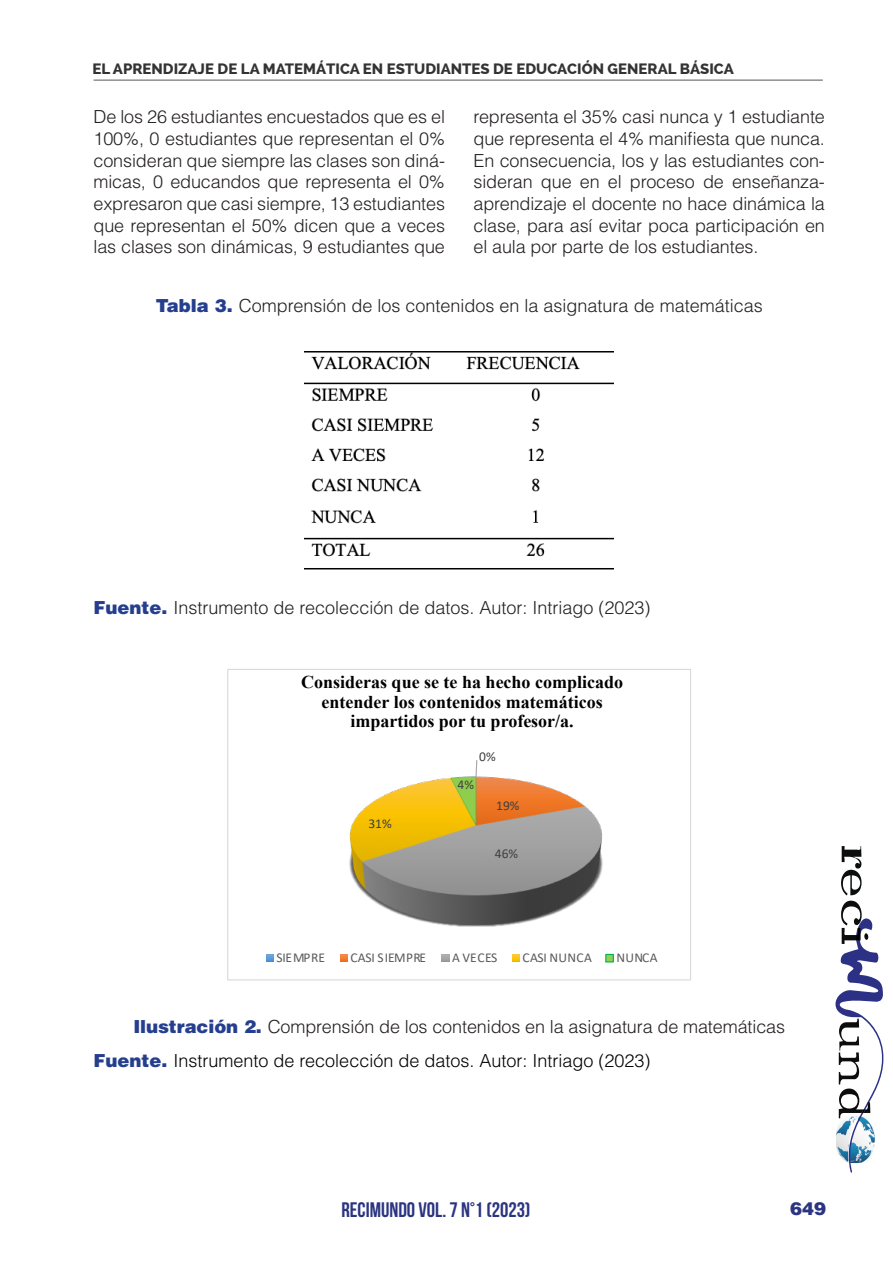
<style>
.page{position:relative;width:893px;height:1263px;background:#fff}
.page>*{position:absolute;margin:0;border:0;box-sizing:border-box;transform-origin:0 0}
.t1{font:700 21px "Bebas Neue";color:#2b3481}
.t2{font:300 18px/21.6px "Helvetica LT Std";letter-spacing:-.005em;color:#231f20;text-align:justify}
.t3{font:700 18px/19.5px "Times New Roman";color:#000;text-align:center}
.t4{font:300 18px "Helvetica LT Std";color:#000}
.t5{font:900 18px "Helvetica LT Std";color:#2b3481}
.t6{font:800 15px "Raleway";color:#333}
.t7{font:13.5px "Calibri";letter-spacing:.02em;color:#595959}
.t8{font:13.5px "Calibri";color:#404040}
.t9{font:13.5px "Calibri";letter-spacing:-.015em;color:#595959}
.t10{font:13.5px "Calibri";color:#595959}
.s1{font-weight:900;color:#253f8e}
</style>
<div class="page">
<hr style="left:94px;top:80px;width:729px;height:1px;background:#545557">
<svg style="left:841px;top:846px;width:20px;height:49px"></svg>
<svg style="left:835px;top:901px;width:49px;height:272px"></svg>
<img style="left:304px;top:351px;width:310px;height:219px">
<img style="left:349px;top:776px;width:254px;height:151px">
<svg style="left:475px;top:760px;width:3px;height:19px"></svg>
<svg style="left:266px;top:954px;width:7px;height:8px"></svg>
<svg style="left:340px;top:954px;width:7px;height:8px"></svg>
<svg style="left:441px;top:954px;width:8px;height:8px"></svg>
<svg style="left:512px;top:954px;width:7px;height:8px"></svg>
<div style="left:606px;top:954px;width:7px;height:8px;background:#92d050"></div>
<div style="left:605px;top:954px;width:9px;height:8px;border:1px solid #00b050"></div>
<div style="left:227px;top:669px;width:464px;height:311px;border:1px solid #d9d9d9"></div>
<p class="t6" style="left:92px;top:61px;width:643px">EL APRENDIZAJE DE LA MATEMÁTICA EN ESTUDIANTES DE EDUCACIÓN GENERAL BÁSICA</p>
<p class="t2" style="left:94px;top:106px;width:353px">De los 26 estudiantes encuestados que es el 100%, 0 estudiantes que representan el 0% consideran que siempre las clases son diná&shy;micas, 0 educandos que representa el 0% expresaron que casi siempre, 13 estudiantes que representan el 50% dicen que a veces las clases son dinámicas, 9 estudiantes que</p>
<p class="t2" style="left:473px;top:106px;width:353px">representa el 35% casi nunca y 1 estudiante que representa el 4% manifiesta que nunca.<br>En consecuencia, los y las estudiantes con&shy;sideran que en el proceso de enseñanza&shy;aprendizaje el docente no hace dinámica la clase, para así evitar poca participación en el aula por parte de los estudiantes.</p>
<p class="t2" style="left:156px;top:294px;width:608px"><span class="s1">Tabla 3.</span> Comprensión de los contenidos en la asignatura de matemáticas</p>
<p class="t2" style="left:94px;top:597px;width:558px"><span class="s1">Fuente.</span> Instrumento de recolección de datos. Autor: Intriago (2023)</p>
<p class="t3" style="left:301px;top:672px;width:324px">Consideras que se te ha hecho complicado entender los contenidos matemáticos impartidos por tu profesor/a.</p>
<p class="t8" style="left:479px;top:747px;width:18px">0%</p>
<p class="t8" style="left:368px;top:814px;width:25px">31%</p>
<p class="t8" style="left:458px;top:775px;width:18px">4%</p>
<p class="t8" style="left:496px;top:796px;width:25px">19%</p>
<p class="t8" style="left:495px;top:844px;width:25px">46%</p>
<p class="t10" style="left:276px;top:948px;width:50px">SIEMPRE</p>
<p class="t9" style="left:350px;top:948px;width:77px">CASI SIEMPRE</p>
<p class="t7" style="left:452px;top:948px;width:47px">A VECES</p>
<p class="t7" style="left:522px;top:948px;width:71px">CASI NUNCA</p>
<p class="t7" style="left:617px;top:948px;width:42px">NUNCA</p>
<p class="t2" style="left:133px;top:1016px;width:653px"><span class="s1">Ilustración 2.</span> Comprensión de los contenidos en la asignatura de matemáticas</p>
<p class="t4" style="left:94px;top:1050px;width:558px"><span class="s1">Fuente.</span> Instrumento de recolección de datos. Autor: Intriago (2023)</p>
<p class="t1" style="left:341px;top:1198px;width:190px">RECIMUNDO VOL. 7 N°1 (2023)</p>
<p class="t5" style="left:790px;top:1197px;width:38px">649</p>
</div>
